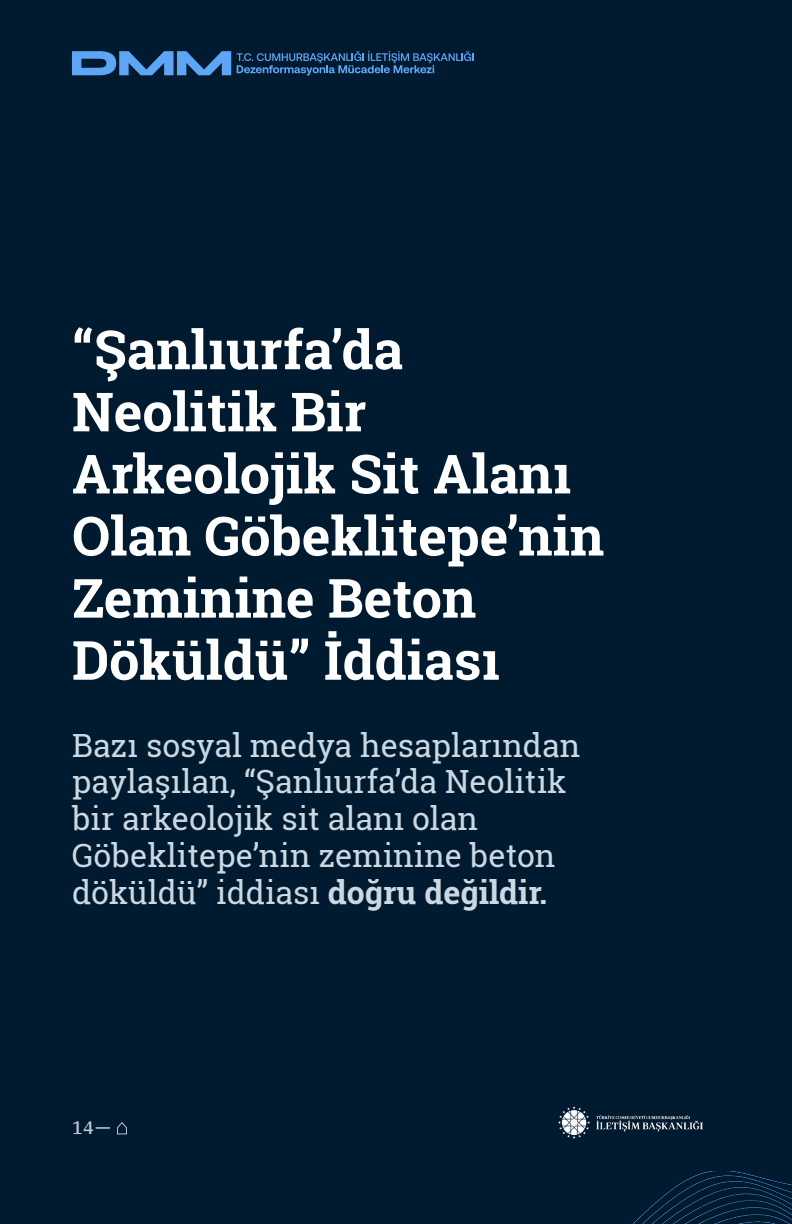
<style>
.page{position:relative;width:792px;height:1224px;background:#001a2f}
.page>*{position:absolute;margin:0;border:0;box-sizing:border-box;transform-origin:0 0}
.heading_2{font:700 54px/62px "Roboto Slab";color:#fff}
.heading_2-2{font:32px/36.8px "Roboto Slab";color:#ccd8e0}
.t1{font:500 18px "IBM Plex Serif";color:#bfccd6}
.s1{font-weight:700}
.s2{font-size:20px;color:#ccd9e0}
</style>
<div class="page">
<img style="left:633px;top:1171px;width:159px;height:53px">
<img style="left:558px;top:1106px;width:144px;height:32px">
<svg style="left:117px;top:1122px;width:10px;height:12px"></svg>
<svg style="left:72px;top:51px;width:159px;height:24px"></svg>
<svg style="left:237px;top:51px;width:237px;height:24px"></svg>
<p class="heading_2" style="left:72px;top:318px;width:534px">“Şanlıurfa’da<br>Neolitik Bir<br>Arkeolojik Sit Alanı<br>Olan Göbeklitepe’nin<br>Zeminine Beton<br>Döküldü” İddiası</p>
<p class="heading_2-2" style="left:72px;top:726px;width:510px">Bazı sosyal medya hesaplarından paylaşılan, “Şanlıurfa’da Neolitik bir arkeolojik sit alanı olan Göbeklitepe’nin zeminine beton döküldü” iddiası <span class="s1">doğru değildir.</span></p>
<p class="t1" style="left:72px;top:1114px;width:40px">14<span class="s2">—</span></p>
</div>
